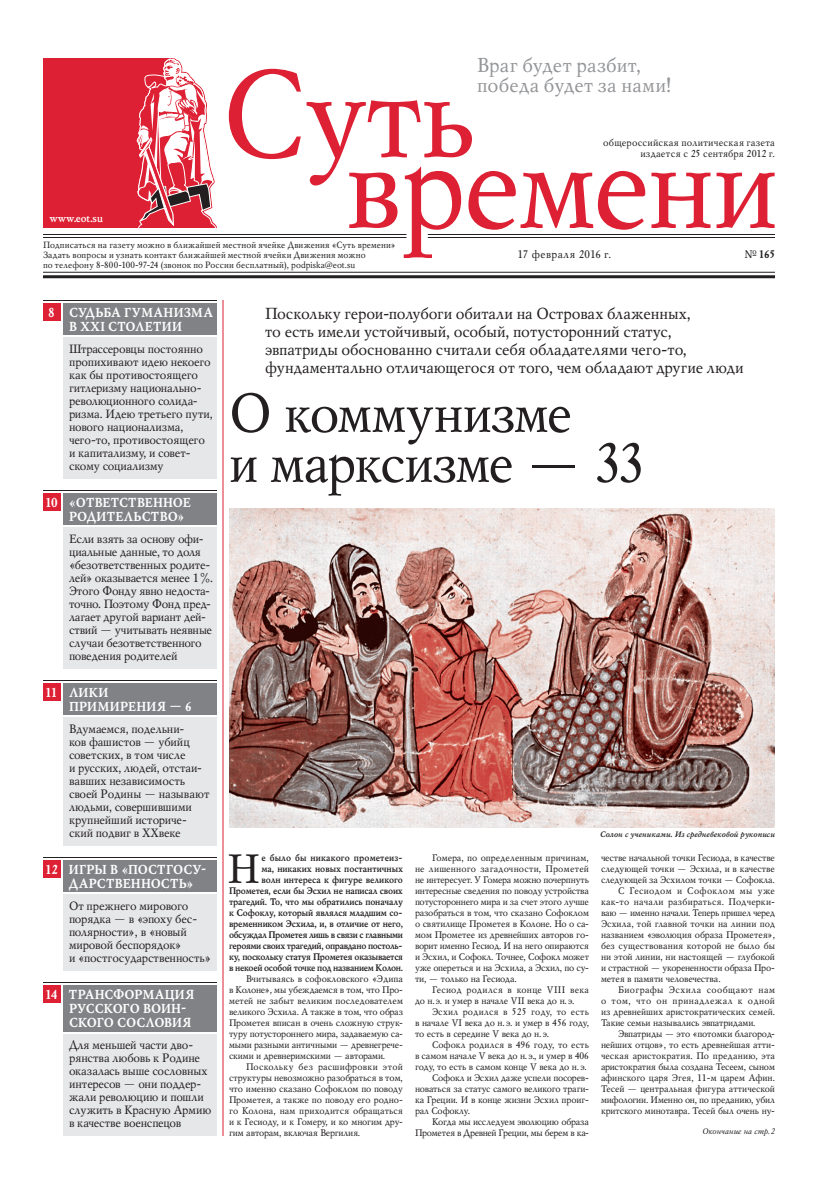
<style>
.page{position:relative;width:819px;height:1190px;background:#fff}
.page>*{position:absolute;margin:0;border:0;box-sizing:border-box;transform-origin:0 0}
.Heading{font:55px/50px "Mysl";letter-spacing:-.025em;color:#231f20}
.DropCap{font:40.9px "Mysl";color:#231f20}
.t1{font:20px/20px "Mysl";letter-spacing:.01em;color:#939598}
.Overheading{font:16px/18px "Mysl";letter-spacing:-.005em;color:#231f20}
.TOC_Lv1{font:700 13px/14px "Mysl";letter-spacing:.015em;color:#fff}
.TOC_l2{font:12px/13px "Mysl";letter-spacing:-.01em;color:#231f20}
.Date-n-Num{font:11px "Mysl";letter-spacing:.03em;color:#231f20}
.t2{font:700 11px "Mysl";color:#fff}
.Date-n-Num-2{font:700 11px "Mysl";color:#231f20}
.t3{font:10px "Mysl";letter-spacing:.015em;color:#231f20}
.t4{font:9.5px/11px "Mysl";letter-spacing:-.005em;color:#231f20;text-align:justify}
.DropCap-2{font:700 9.5px/11px "Mysl";letter-spacing:-.02em;color:#231f20;text-align:right}
.t5{font:9px/10px "Mysl";letter-spacing:.01em;color:#231f20}
.t6{font:italic 700 8px "Mysl";color:#231f20}
.t7{font:italic 8px "Mysl";letter-spacing:.01em;color:#231f20}
.s1{font-weight:400}
</style>
<div class="page">
<svg style="left:651px;top:173px;width:60px;height:55px"></svg>
<svg style="left:717px;top:173px;width:58px;height:55px"></svg>
<svg style="left:229px;top:69px;width:72px;height:90px"></svg>
<svg style="left:307px;top:100px;width:338px;height:158px"></svg>
<svg style="left:43px;top:58px;width:174px;height:170px"></svg>
<hr style="left:43px;top:272px;width:732px;height:1px;background:#231f20">
<hr style="left:43px;top:275px;width:732px;height:3px;background:#231f20">
<hr style="left:428px;top:234px;width:347px;height:1px;background:#231f20">
<hr style="left:428px;top:237px;width:347px;height:1px;background:#231f20">
<hr style="left:43px;top:234px;width:363px;height:1px;background:#231f20">
<hr style="left:43px;top:237px;width:363px;height:1px;background:#231f20">
<div style="left:63px;top:894px;width:154px;height:77px;background:#e6e7e9"></div>
<div style="left:63px;top:717px;width:154px;height:129px;background:#e6e7e9"></div>
<div style="left:63px;top:527px;width:154px;height:142px;background:#e6e7e9"></div>
<div style="left:43px;top:493px;width:18px;height:18px;background:#dd2033"></div>
<div style="left:63px;top:493px;width:154px;height:32px;background:#808285"></div>
<div style="left:63px;top:1034px;width:154px;height:102px;background:#e6e7e9"></div>
<div style="left:43px;top:985px;width:18px;height:18px;background:#dd2033"></div>
<div style="left:63px;top:985px;width:154px;height:47px;background:#808285"></div>
<div style="left:43px;top:860px;width:18px;height:18px;background:#dd2033"></div>
<div style="left:63px;top:860px;width:154px;height:32px;background:#808285"></div>
<div style="left:63px;top:337px;width:154px;height:142px;background:#e6e7e9"></div>
<div style="left:43px;top:683px;width:18px;height:18px;background:#dd2033"></div>
<div style="left:43px;top:303px;width:18px;height:18px;background:#dd2033"></div>
<div style="left:63px;top:683px;width:154px;height:32px;background:#808285"></div>
<div style="left:63px;top:303px;width:154px;height:32px;background:#808285"></div>
<hr style="left:223px;top:300px;width:1px;height:836px;background:#dd2033">
<img style="left:229px;top:509px;width:546px;height:319px">
<hr style="left:43px;top:300px;width:174px;height:1px;background:#231f20">
<hr style="left:43px;top:490px;width:174px;height:1px;background:#231f20">
<hr style="left:43px;top:680px;width:174px;height:1px;background:#231f20">
<hr style="left:43px;top:857px;width:174px;height:1px;background:#231f20">
<hr style="left:43px;top:982px;width:174px;height:1px;background:#231f20">
<h3 class="t1" style="left:477px;top:55px;width:196px">Враг будет разбит, победа будет за нами!</h3>
<p class="t2" style="left:49px;top:211px;width:55px">www.eot.su</p>
<p class="t3" style="left:603px;top:136px;width:173px">общероссийская политическая газета</p>
<p class="t3" style="left:640px;top:147px;width:136px">издается с 25 сентября 2012 г.</p>
<p class="t5" style="left:43px;top:240px;width:354px">Подписаться на газету можно в ближайшей местной ячейке Движения «Суть времени»<br>Задать вопросы и узнать контакт ближайшей местной ячейки Движения можно<br>по телефону 8-800-100-97-24 (звонок по России бесплатный), podpiska@eot.su</p>
<p class="Date-n-Num" style="left:518px;top:247px;width:95px">17 февраля 2016 г.</p>
<p class="Date-n-Num-2" style="left:744px;top:247px;width:32px"><span class="s1">№</span> 165</p>
<p class="TOC_Lv1" style="left:69px;top:305px;width:145px;text-indent:-21px">8 СУДЬБА ГУМАНИЗМА<br>В XXI СТОЛЕТИИ</p>
<p class="TOC_l2" style="left:69px;top:342px;width:145px">Штрассеровцы постоянно пропихивают идею некоего как бы противостоящего гитлеризму национально&shy;революционного солида&shy;ризма. Идею третьего пути, нового национализма, чего-то, противостоящего и капитализму, и совет&shy;скому социализму</p>
<p class="TOC_Lv1" style="left:69px;top:495px;width:123px;text-indent:-24px">10 «ОТВЕТСТВЕННОЕ<br>РОДИТЕЛЬСТВО»</p>
<p class="TOC_l2" style="left:69px;top:532px;width:145px">Если взять за основу офи&shy;циальные данные, то доля «безответственных родите&shy;лей» оказывается менее 1%.<br>Этого Фонду явно недоста&shy;точно. Поэтому Фонд пред&shy;лагает другой вариант дей&shy;ствий — учитывать неявные случаи безответственного поведения родителей</p>
<p class="TOC_Lv1" style="left:69px;top:685px;width:124px;text-indent:-24px">11 ЛИКИ<br>ПРИМИРЕНИЯ — 6</p>
<p class="TOC_l2" style="left:69px;top:722px;width:142px">Вдумаемся, подельни-<br>ков фашистов — убийц советских, в том числе<br>и русских, людей, отстаи&shy;вавших независимость своей Родины — называют людьми, совершившими крупнейший историче&shy;ский подвиг в ХХвеке</p>
<p class="TOC_Lv1" style="left:69px;top:862px;width:139px;text-indent:-24px">12 ИГРЫ В «ПОСТГОСУ−<br>ДАРСТВЕННОСТЬ»</p>
<p class="TOC_l2" style="left:69px;top:899px;width:144px">От прежнего мирового порядка — в «эпоху бес&shy;полярности», в «новый мировой беспорядок»<br>и «постгосударственность»</p>
<p class="TOC_Lv1" style="left:69px;top:987px;width:127px;text-indent:-24px">14 ТРАНСФОРМАЦИЯ<br>РУССКОГО ВОИН−<br>СКОГО СОСЛОВИЯ</p>
<p class="TOC_l2" style="left:69px;top:1038px;width:144px">Для меньшей части дво&shy;рянства любовь к Родине оказалась выше сословных интересов — они поддер&shy;жали революцию и пошли служить в Красную Армию в качестве военспецов</p>
<p class="Overheading" style="left:265px;top:304px;width:480px">Поскольку герои-полубоги обитали на Островах блаженных,<br>то есть имели устойчивый, особый, потусторонний статус, эвпатриды обоснованно считали себя обладателями чего-то, фундаментально отличающегося от того, чем обладают другие люди</p>
<p class="Heading" style="left:229px;top:387px;width:417px">О коммунизме<br>и марксизме — 33</p>
<p class="DropCap-2" style="left:229px;top:852px;width:176px">е было бы никакого прометеиз-<br>ма, никаких новых постантичных<br>волн интереса к фигуре великого Прометея, если бы Эсхил не написал своих трагедий. То, что мы обратились поначалу к Софоклу, который являлся младшим со&shy;временником Эсхила, и, в отличие от него, обсуждал Прометея лишь в связи с главными героями своих трагедий, оправдано постоль&shy;ку, поскольку статуя Прометея оказывается в некоей особой точке под названием Колон.</p>
<p class="t4" style="left:229px;top:973px;width:176px;text-indent:17px">Вчитываясь в софокловского «Эдипа в Колоне», мы убеждаемся в том, что Про&shy;метей не забыт великим последователем великого Эсхила. А также в том, что образ Прометея вписан в очень сложную струк&shy;туру потустороннего мира, задаваемую са&shy;мыми разными античными — древнегрече&shy;скими и древнеримскими — авторами.</p>
<p class="t4" style="left:229px;top:1061px;width:176px;text-indent:17px">Поскольку без расшифровки этой структуры невозможно разобраться в том, что именно сказано Софоклом по поводу Прометея, а также по поводу его родно&shy;го Колона, нам приходится обращаться и к Гесиоду, и к Гомеру, и ко многим дру&shy;гим авторам, включая Вергилия.</p>
<p class="DropCap" style="left:227px;top:842px;width:34px">Н</p>
<p class="t4" style="left:415px;top:852px;width:176px;text-indent:17px">Гомера, по определенным причинам, не лишенного загадочности, Прометей не интересует. У Гомера можно почерпнуть интересные сведения по поводу устройства потустороннего мира и за счет этого лучше разобраться в том, что сказано Софоклом о святилище Прометея в Колоне. Но о са&shy;мом Прометее из древнейших авторов го&shy;ворит именно Гесиод. И на него опираются и Эсхил, и Софокл. Точнее, Софокл может уже опереться и на Эсхила, а Эсхил, по су&shy;ти, — только на Гесиода.</p>
<p class="t4" style="left:415px;top:984px;width:176px;text-indent:17px">Гесиод родился в конце VIII века до н. э. и умер в начале VII века до н. э.</p>
<p class="t4" style="left:415px;top:1006px;width:176px;text-indent:17px">Эсхил родился в 525 году, то есть в начале VI века до н. э. и умер в 456 году, то есть в середине V века до н. э.</p>
<p class="t4" style="left:415px;top:1039px;width:176px;text-indent:17px">Софокл родился в 496 году, то есть в самом начале V века до н. э., и умер в 406 году, то есть в самом конце V века до н. э.</p>
<p class="t4" style="left:415px;top:1072px;width:176px;text-indent:17px">Софокл и Эсхил даже успели посорев&shy;новаться за статус самого великого траги&shy;ка Греции. И в конце жизни Эсхил проиг&shy;рал Софоклу.</p>
<p class="t4" style="left:415px;top:1116px;width:176px;text-align:right">Когда мы исследуем эволюцию образа<br>Прометея в Древней Греции, мы берем в ка-</p>
<p class="t6" style="left:600px;top:829px;width:176px">Солон с учениками. Из средневековой рукописи</p>
<p class="t4" style="left:601px;top:852px;width:176px">честве начальной точки Гесиода, в качестве следующей точки — Эсхила, и в качестве следующей за Эсхилом точки — Софокла.</p>
<p class="t4" style="left:601px;top:885px;width:176px;text-indent:17px">С Гесиодом и Софоклом мы уже как-то начали разбираться. Подчерки&shy;ваю — именно начали. Теперь пришел черед Эсхила, той главной точки на линии под названием «эволюция образа Прометея», без существования которой не было бы ни этой линии, ни настоящей — глубокой и страстной — укорененности образа Про&shy;метея в памяти человечества.</p>
<p class="t4" style="left:601px;top:984px;width:176px;text-indent:17px">Биографы Эсхила сообщают нам о том, что он принадлежал к одной из древнейших аристократических семей.<br>Такие семьи назывались эвпатридами.</p>
<p class="t4" style="left:601px;top:1028px;width:176px;text-indent:17px">Эвпатриды — это «потомки благород&shy;нейших отцов», то есть древнейшая атти&shy;ческая аристократия. По преданию, эта аристократия была создана Тесеем, сыном афинского царя Эгея, 11-м царем Афин.<br>Тесей — центральная фигура аттической мифологии. Именно он, по преданию, убил критского минотавра. Тесей был очень ну-</p>
<p class="t7" style="left:702px;top:1126px;width:74px">Окончание на стр. 2</p>
</div>
